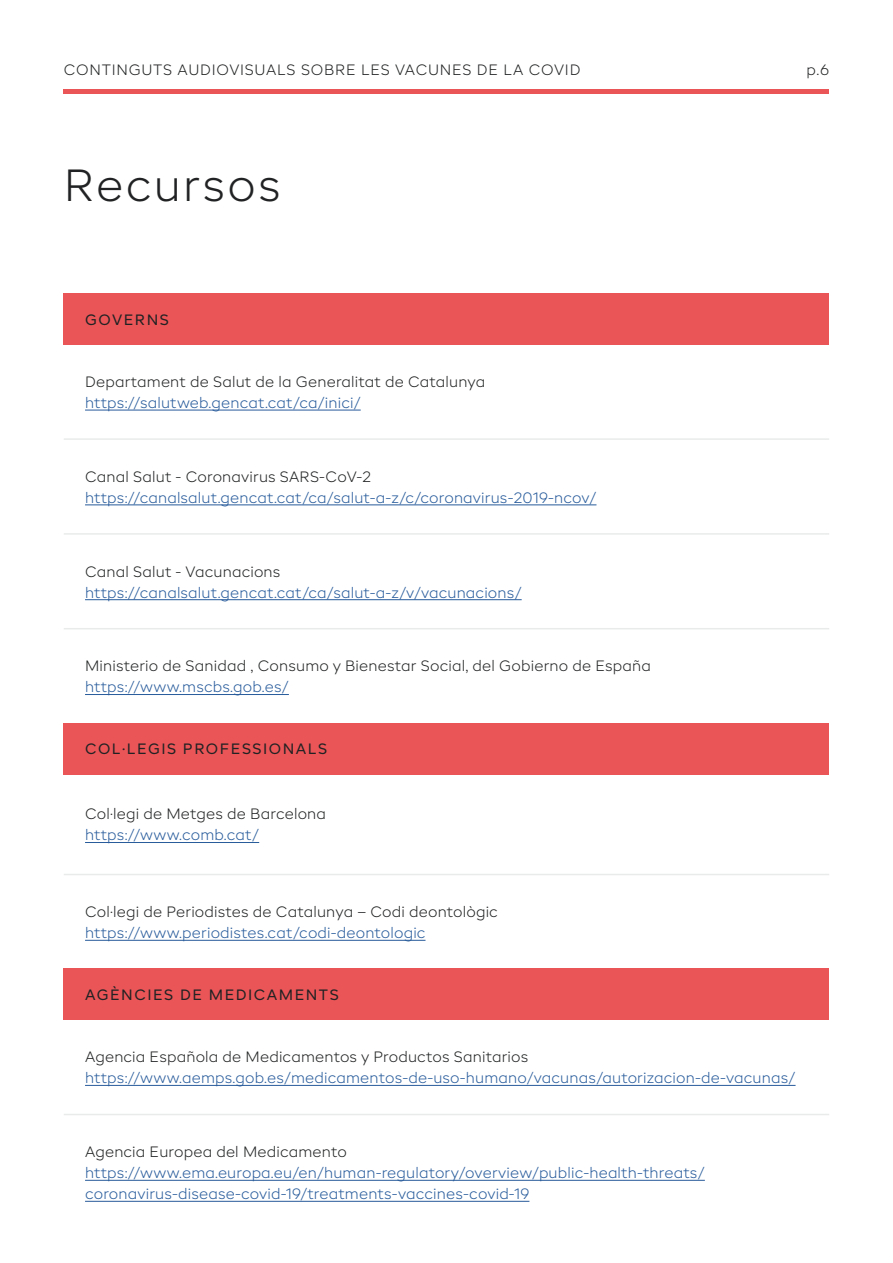
<style>
.page{position:relative;width:893px;height:1263px;background:#fff}
.page>*{position:absolute;margin:0;border:0;box-sizing:border-box;transform-origin:0 0}
.t1{font:300 45px "BR Candor";letter-spacing:.05em;color:#212223}
.t2{font:300 15px/21px "BR Candor";letter-spacing:.01em;color:#275b9b}
.t3{font:300 15px "BR Candor";letter-spacing:.01em;color:#212223}
.t4{font:15px "BR Candor";letter-spacing:.1em;color:#212223}
.t5{font:300 15px "BR Candor";letter-spacing:.05em;color:#212223}
</style>
<div class="page">
<hr style="left:64px;top:89px;width:765px;height:4px;background:#ea5558">
<hr style="left:85px;top:410px;width:276px;height:1px;background:#275b9b">
<hr style="left:85px;top:842px;width:174px;height:1px;background:#275b9b">
<hr style="left:85px;top:504px;width:511px;height:1px;background:#275b9b">
<hr style="left:85px;top:599px;width:437px;height:1px;background:#275b9b">
<hr style="left:85px;top:694px;width:204px;height:1px;background:#275b9b">
<hr style="left:85px;top:940px;width:340px;height:1px;background:#275b9b">
<div style="left:64px;top:293px;width:765px;height:52px;background:#ea5558"></div>
<div style="left:64px;top:723px;width:765px;height:51px;background:#ea5558"></div>
<hr style="left:64px;top:438px;width:765px;height:2px;background:#e9ebeb">
<hr style="left:64px;top:533px;width:765px;height:2px;background:#e9ebeb">
<hr style="left:64px;top:628px;width:765px;height:1px;background:#e9ebeb">
<hr style="left:64px;top:874px;width:765px;height:1px;background:#e9ebeb">
<hr style="left:85px;top:1085px;width:711px;height:1px;background:#275b9b">
<hr style="left:85px;top:1180px;width:620px;height:1px;background:#275b9b">
<hr style="left:85px;top:1201px;width:444px;height:1px;background:#275b9b">
<div style="left:64px;top:968px;width:765px;height:52px;background:#ea5558"></div>
<hr style="left:64px;top:1114px;width:765px;height:1px;background:#e9ebeb">
<p class="t5" style="left:64px;top:61px;width:518px">CONTINGUTS AUDIOVISUALS SOBRE LES VACUNES DE LA COVID</p>
<p class="t3" style="left:806px;top:61px;width:24px">p.6</p>
<h1 class="t1" style="left:64px;top:157px;width:218px">Recursos</h1>
<p class="t4" style="left:85px;top:310px;width:85px">GOVERNS</p>
<p class="t3" style="left:85px;top:372px;width:402px">Departament de Salut de la Generalitat de Catalunya</p>
<p class="t2" style="left:85px;top:392px;width:277px">https://salutweb.gencat.cat/ca/inici/</p>
<p class="t3" style="left:85px;top:467px;width:288px">Canal Salut - Coronavirus SARS-CoV-2</p>
<p class="t2" style="left:85px;top:487px;width:513px">https://canalsalut.gencat.cat/ca/salut-a-z/c/coronavirus-2019-ncov/</p>
<p class="t3" style="left:85px;top:562px;width:197px">Canal Salut - Vacunacions</p>
<p class="t2" style="left:85px;top:582px;width:438px">https://canalsalut.gencat.cat/ca/salut-a-z/v/vacunacions/</p>
<p class="t3" style="left:85px;top:657px;width:567px">Ministerio de Sanidad , Consumo y Bienestar Social, del Gobierno de España</p>
<p class="t2" style="left:85px;top:676px;width:205px">https://www.mscbs.gob.es/</p>
<p class="t4" style="left:85px;top:740px;width:244px">COL·LEGIS PROFESSIONALS</p>
<p class="t3" style="left:85px;top:805px;width:242px">Col·legi de Metges de Barcelona</p>
<p class="t2" style="left:85px;top:824px;width:176px">https://www.comb.cat/</p>
<p class="t3" style="left:85px;top:903px;width:414px">Col·legi de Periodistes de Catalunya – Codi deontològic</p>
<p class="t2" style="left:85px;top:922px;width:342px">https://www.periodistes.cat/codi-deontologic</p>
<p class="t4" style="left:85px;top:986px;width:255px">AGÈNCIES DE MEDICAMENTS</p>
<p class="t3" style="left:85px;top:1048px;width:445px">Agencia Española de Medicamentos y Productos Sanitarios</p>
<p class="t2" style="left:85px;top:1067px;width:712px">https://www.aemps.gob.es/medicamentos-de-uso-humano/vacunas/autorizacion-de-vacunas/</p>
<p class="t3" style="left:85px;top:1143px;width:263px">Agencia Europea del Medicamento</p>
<p class="t2" style="left:85px;top:1162px;width:621px">https://www.ema.europa.eu/en/human-regulatory/overview/public-health-threats/ coronavirus-disease-covid-19/treatments-vaccines-covid-19</p>
</div>
